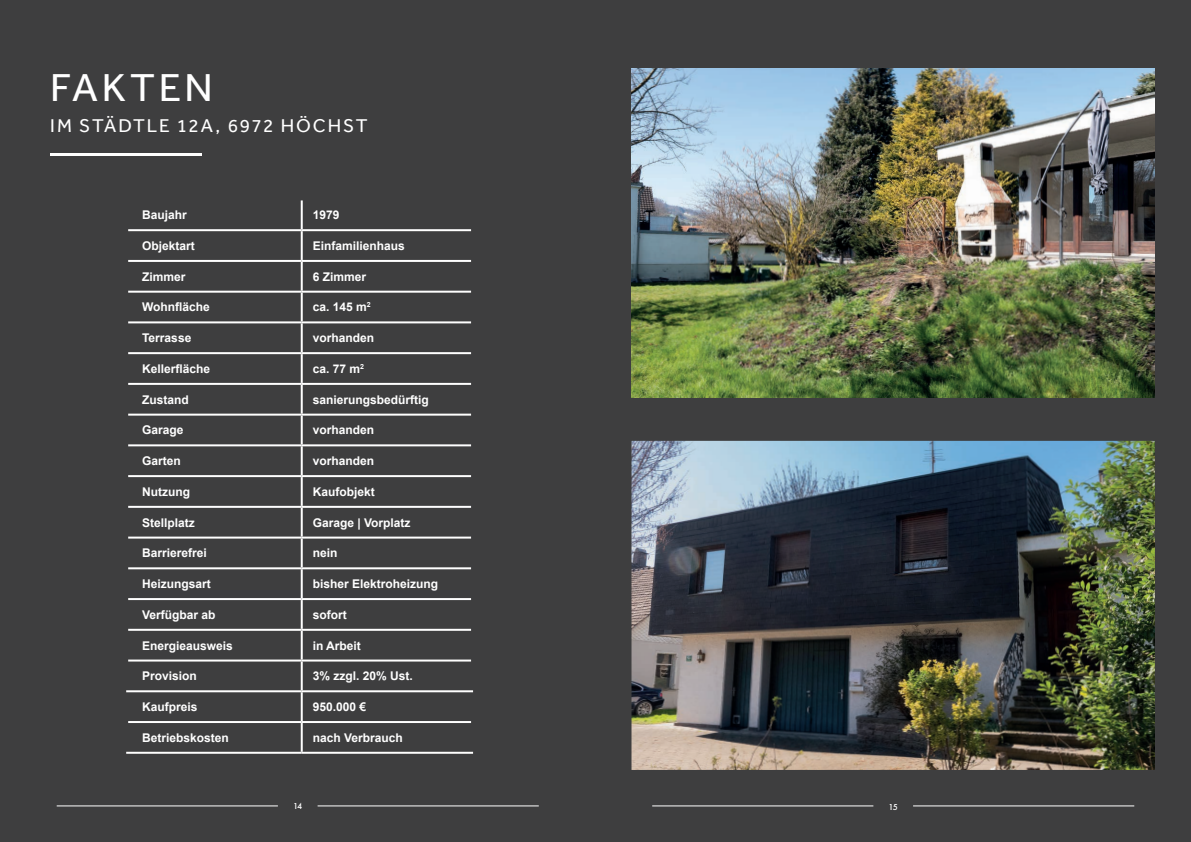
<style>
.page{position:relative;width:1191px;height:842px;background:#3e3e3f}
.page>*{position:absolute;margin:0;border:0;box-sizing:border-box;transform-origin:0 0}
.t1{font:40px "Effra";letter-spacing:.09em;color:#fff}
.t2{font:19px "Effra";letter-spacing:.095em;color:#fff}
.t3{font:700 12px "Arial";color:#fff}
.t4{font:500 9px "Futura PT";color:#fff}
</style>
<div class="page">
<hr style="left:301px;top:692px;width:2px;height:29px;background:#fff">
<hr style="left:301px;top:723px;width:2px;height:29px;background:#fff">
<hr style="left:301px;top:200px;width:2px;height:29px;background:#fff">
<hr style="left:301px;top:231px;width:2px;height:29px;background:#fff">
<hr style="left:301px;top:262px;width:2px;height:29px;background:#fff">
<hr style="left:301px;top:293px;width:2px;height:28px;background:#fff">
<hr style="left:301px;top:323px;width:2px;height:29px;background:#fff">
<hr style="left:301px;top:354px;width:2px;height:29px;background:#fff">
<hr style="left:301px;top:385px;width:2px;height:29px;background:#fff">
<hr style="left:301px;top:416px;width:2px;height:28px;background:#fff">
<hr style="left:301px;top:446px;width:2px;height:29px;background:#fff">
<hr style="left:301px;top:477px;width:2px;height:29px;background:#fff">
<hr style="left:301px;top:508px;width:2px;height:29px;background:#fff">
<hr style="left:301px;top:539px;width:2px;height:28px;background:#fff">
<hr style="left:301px;top:569px;width:2px;height:29px;background:#fff">
<hr style="left:301px;top:600px;width:2px;height:29px;background:#fff">
<hr style="left:301px;top:631px;width:2px;height:28px;background:#fff">
<hr style="left:301px;top:661px;width:2px;height:29px;background:#fff">
<hr style="left:128px;top:229px;width:174px;height:2px;background:#fff">
<hr style="left:302px;top:229px;width:169px;height:2px;background:#fff">
<hr style="left:128px;top:260px;width:174px;height:2px;background:#fff">
<hr style="left:302px;top:260px;width:169px;height:2px;background:#fff">
<hr style="left:128px;top:291px;width:174px;height:2px;background:#fff">
<hr style="left:302px;top:291px;width:169px;height:2px;background:#fff">
<hr style="left:128px;top:321px;width:174px;height:2px;background:#fff">
<hr style="left:302px;top:321px;width:169px;height:2px;background:#fff">
<hr style="left:128px;top:352px;width:174px;height:2px;background:#fff">
<hr style="left:302px;top:352px;width:169px;height:2px;background:#fff">
<hr style="left:128px;top:383px;width:174px;height:2px;background:#fff">
<hr style="left:302px;top:383px;width:169px;height:2px;background:#fff">
<hr style="left:128px;top:414px;width:174px;height:2px;background:#fff">
<hr style="left:302px;top:414px;width:169px;height:2px;background:#fff">
<hr style="left:128px;top:444px;width:174px;height:2px;background:#fff">
<hr style="left:302px;top:444px;width:169px;height:2px;background:#fff">
<hr style="left:128px;top:475px;width:174px;height:2px;background:#fff">
<hr style="left:302px;top:475px;width:169px;height:2px;background:#fff">
<hr style="left:128px;top:506px;width:174px;height:2px;background:#fff">
<hr style="left:302px;top:506px;width:169px;height:2px;background:#fff">
<hr style="left:128px;top:537px;width:174px;height:2px;background:#fff">
<hr style="left:302px;top:537px;width:169px;height:2px;background:#fff">
<hr style="left:128px;top:567px;width:174px;height:2px;background:#fff">
<hr style="left:302px;top:567px;width:169px;height:2px;background:#fff">
<hr style="left:128px;top:598px;width:174px;height:2px;background:#fff">
<hr style="left:302px;top:598px;width:169px;height:2px;background:#fff">
<hr style="left:128px;top:629px;width:174px;height:2px;background:#fff">
<hr style="left:302px;top:629px;width:169px;height:2px;background:#fff">
<hr style="left:128px;top:659px;width:174px;height:2px;background:#fff">
<hr style="left:302px;top:659px;width:169px;height:2px;background:#fff">
<hr style="left:126px;top:690px;width:176px;height:2px;background:#fff">
<hr style="left:302px;top:690px;width:171px;height:2px;background:#fff">
<hr style="left:128px;top:721px;width:174px;height:2px;background:#fff">
<hr style="left:302px;top:721px;width:169px;height:2px;background:#fff">
<hr style="left:126px;top:752px;width:176px;height:2px;background:#fff">
<hr style="left:302px;top:752px;width:171px;height:2px;background:#fff">
<hr style="left:50px;top:153px;width:152px;height:2px;background:#fff">
<img style="left:631px;top:441px;width:524px;height:329px">
<img style="left:631px;top:69px;width:524px;height:329px">
<hr style="left:652px;top:806px;width:221px;height:1px;background:#fff">
<hr style="left:913px;top:806px;width:221px;height:1px;background:#fff">
<hr style="left:317px;top:806px;width:222px;height:1px;background:#fff">
<hr style="left:57px;top:806px;width:221px;height:1px;background:#fff">
<h1 class="t1" style="left:50px;top:64px;width:164px">FAKTEN</h1>
<h2 class="t2" style="left:50px;top:114px;width:319px">IM STÄDTLE 12A, 6972 HÖCHST</h2>
<p class="t3" style="left:142px;top:207px;width:46px">Baujahr</p>
<p class="t3" style="left:313px;top:207px;width:28px">1979</p>
<p class="t3" style="left:142px;top:238px;width:54px">Objektart</p>
<p class="t3" style="left:313px;top:238px;width:94px">Einfamilienhaus</p>
<p class="t3" style="left:142px;top:269px;width:45px">Zimmer</p>
<p class="t3" style="left:313px;top:269px;width:55px">6 Zimmer</p>
<p class="t3" style="left:142px;top:299px;width:69px">Wohnfläche</p>
<p class="t3" style="left:313px;top:299px;width:59px">ca. 145 m<sup>2</sup></p>
<p class="t3" style="left:142px;top:330px;width:51px">Terrasse</p>
<p class="t3" style="left:313px;top:330px;width:63px">vorhanden</p>
<p class="t3" style="left:142px;top:361px;width:70px">Kellerfläche</p>
<p class="t3" style="left:313px;top:361px;width:53px">ca. 77 m<sup>2</sup></p>
<p class="t3" style="left:142px;top:391px;width:48px">Zustand</p>
<p class="t3" style="left:313px;top:391px;width:118px">sanierungsbedürftig</p>
<p class="t3" style="left:142px;top:422px;width:43px">Garage</p>
<p class="t3" style="left:313px;top:422px;width:63px">vorhanden</p>
<p class="t3" style="left:142px;top:453px;width:40px">Garten</p>
<p class="t3" style="left:313px;top:453px;width:63px">vorhanden</p>
<p class="t3" style="left:142px;top:484px;width:49px">Nutzung</p>
<p class="t3" style="left:313px;top:484px;width:64px">Kaufobjekt</p>
<p class="t3" style="left:142px;top:514px;width:54px">Stellplatz</p>
<p class="t3" style="left:313px;top:514px;width:99px">Garage | Vorplatz</p>
<p class="t3" style="left:142px;top:545px;width:66px">Barrierefrei</p>
<p class="t3" style="left:313px;top:545px;width:26px">nein</p>
<p class="t3" style="left:142px;top:576px;width:70px">Heizungsart</p>
<p class="t3" style="left:313px;top:576px;width:127px">bisher Elektroheizung</p>
<p class="t3" style="left:142px;top:607px;width:75px">Verfügbar ab</p>
<p class="t3" style="left:313px;top:607px;width:35px">sofort</p>
<p class="t3" style="left:142px;top:637px;width:92px">Energieausweis</p>
<p class="t3" style="left:313px;top:637px;width:50px">in Arbeit</p>
<p class="t3" style="left:142px;top:668px;width:56px">Provision</p>
<p class="t3" style="left:313px;top:668px;width:102px">3% zzgl. 20% Ust.</p>
<p class="t3" style="left:142px;top:699px;width:57px">Kaufpreis</p>
<p class="t3" style="left:313px;top:699px;width:55px">950.000 €</p>
<p class="t3" style="left:142px;top:730px;width:88px">Betriebskosten</p>
<p class="t3" style="left:313px;top:730px;width:92px">nach Verbrauch</p>
<p class="t4" style="left:293px;top:801px;width:10px">14</p>
<p class="t4" style="left:888px;top:801px;width:11px">15</p>
</div>
